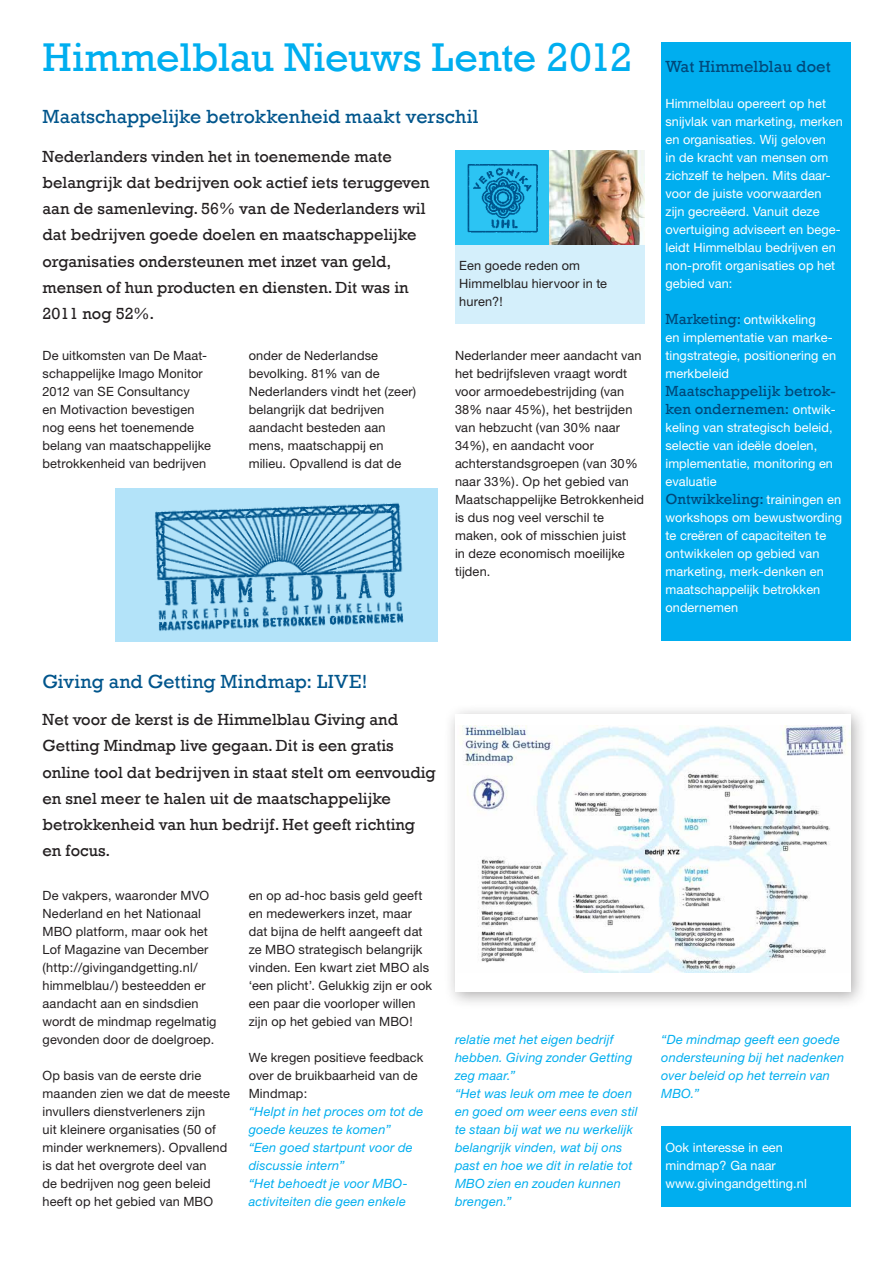
<style>
.page{position:relative;width:893px;height:1263px;background:#fff}
.page>*{position:absolute;margin:0;border:0;box-sizing:border-box;transform-origin:0 0}
.t1{font:41.1px "Rockwell";letter-spacing:-.005em;color:#00aeef}
.t2{font:19.5px "Rockwell";letter-spacing:.005em;color:#00558c}
.t3{font:16.5px/26.2px "Rockwell";color:#231f20}
.t4{font:16.5px "Rockwell";letter-spacing:.005em;color:#00487a}
.t5{font:15px/18px "Rockwell";letter-spacing:.005em;color:#00487a}
.t6{font:12.75px/18px "Helvetica Neue";letter-spacing:.01em;color:#231f20}
.t7{font:12.75px/18px "Helvetica Neue";letter-spacing:.005em;color:#fff}
.t8{font:italic 12.75px/18px "Helvetica Neue";letter-spacing:.015em;color:#00aeef}
.s1{font-family:"Rockwell";font-size:15px;color:#00487a}
.s2{font-family:"Helvetica Neue";font-size:12.75px;color:#fff}
</style>
<div class="page">
<div style="left:443px;top:703px;width:424px;height:305px;background:#231f20;opacity:.36"></div>
<div style="left:455px;top:715px;width:395px;height:277px;background:#fff"></div>
<img style="left:460px;top:725px;width:390px;height:248px">
<div style="left:661px;top:43px;width:189px;height:598px;background:#00aeef"></div>
<div style="left:661px;top:1126px;width:189px;height:80px;background:#00aeef"></div>
<div style="left:455px;top:245px;width:189px;height:79px;background:#d4effb"></div>
<div style="left:116px;top:488px;width:322px;height:154px;background:#b3e3f9"></div>
<img style="left:155px;top:503px;width:249px;height:128px">
<img style="left:455px;top:150px;width:189px;height:95px">
<h1 class="t1" style="left:43px;top:34px;width:591px">Himmelblau Nieuws Lente 2012</h1>
<h2 class="t2" style="left:43px;top:105px;width:438px">Maatschappelijke betrokkenheid maakt verschil</h2>
<p class="t3" style="left:43px;top:143px;width:389px">Nederlanders vinden het in toenemende mate belangrijk dat bedrijven ook actief iets teruggeven aan de samenleving. 56% van de Nederlanders wil dat bedrijven goede doelen en maatschappelijke organisaties ondersteunen met inzet van geld, mensen of hun producten en diensten. Dit was in 2011 nog 52%.</p>
<p class="t6" style="left:43px;top:346px;width:170px">De uitkomsten van De Maat&shy;schappelijke Imago Monitor<br>2012 van SE Consultancy<br>en Motivaction bevestigen nog eens het toenemende belang van maatschappelijke betrokkenheid van bedrijven</p>
<p class="t6" style="left:249px;top:346px;width:169px">onder de Nederlandse bevolking. 81% van de<br>Nederlanders vindt het (zeer) belangrijk dat bedrijven aandacht besteden aan mens, maatschappij en milieu. Opvallend is dat de</p>
<p class="t6" style="left:459px;top:256px;width:149px">Een goede reden om<br>Himmelblau hiervoor in te huren?!</p>
<p class="t6" style="left:455px;top:346px;width:191px">Nederlander meer aandacht van het bedrijfsleven vraagt wordt voor armoedebestrijding (van<br>38% naar 45%), het bestrijden van hebzucht (van 30% naar<br>34%), en aandacht voor achterstandsgroepen (van 30% naar 33%). Op het gebied van<br>Maatschappelijke Betrokkenheid is dus nog veel verschil te maken, ook of misschien juist<br>in deze economisch moeilijke tijden.</p>
<p class="t4" style="left:665px;top:57px;width:167px">Wat Himmelblau doet</p>
<p class="t7" style="left:665px;top:94px;width:179px">Himmelblau opereert op het snijvlak van marketing, merken en organisaties. Wij geloven<br>in de kracht van mensen om zichzelf te helpen. Mits daar&shy;voor de juiste voorwaarden zijn gecreëerd. Vanuit deze overtuiging adviseert en bege&shy;leidt Himmelblau bedrijven en non-profit organisaties op het gebied van:</p>
<p class="t7" style="left:665px;top:310px;width:172px"><span class="s1">Marketing:</span> ontwikkeling<br>en implementatie van marke&shy;tingstrategie, positionering en merkbeleid</p>
<p class="t5" style="left:665px;top:382px;width:172px">Maatschappelijk betrok&shy;ken ondernemen: <span class="s2">ontwik-</span></p>
<p class="t7" style="left:665px;top:418px;width:169px">keling van strategisch beleid, selectie van ideële doelen, implementatie, monitoring en evaluatie</p>
<p class="t5" style="left:665px;top:490px;width:177px">Ontwikkeling: <span class="s2">trainingen en</span></p>
<p class="t7" style="left:665px;top:508px;width:178px">workshops om bewustwording te creëren of capaciteiten te ontwikkelen op gebied van marketing, merk-denken en maatschappelijk betrokken ondernemen</p>
<h2 class="t2" style="left:43px;top:670px;width:326px">Giving and Getting Mindmap: LIVE!</h2>
<p class="t3" style="left:43px;top:707px;width:395px">Net voor de kerst is de Himmelblau Giving and Getting Mindmap live gegaan. Dit is een gratis online tool dat bedrijven in staat stelt om eenvoudig en snel meer te halen uit de maatschappelijke betrokkenheid van hun bedrijf. Het geeft richting en focus.</p>
<p class="t6" style="left:249px;top:886px;width:185px">en op ad-hoc basis geld geeft en medewerkers inzet, maar dat bijna de helft aangeeft dat ze MBO strategisch belangrijk vinden. Een kwart ziet MBO als ‘een plicht’. Gelukkig zijn er ook een paar die voorloper willen zijn op het gebied van MBO!</p>
<p class="t6" style="left:249px;top:1048px;width:176px">We kregen positieve feedback over de bruikbaarheid van de<br>Mindmap:</p>
<p class="t8" style="left:249px;top:1102px;width:176px">“Helpt in het proces om tot de goede keuzes te komen”<br>“Een goed startpunt voor de discussie intern”<br>“Het behoedt je voor MBO&shy;activiteiten die geen enkele</p>
<p class="t6" style="left:43px;top:886px;width:176px">De vakpers, waaronder MVO<br>Nederland en het Nationaal<br>MBO platform, maar ook het<br>Lof Magazine van December (http://givingandgetting.nl/ himmelblau/) besteedden er aandacht aan en sindsdien wordt de mindmap regelmatig gevonden door de doelgroep.</p>
<p class="t6" style="left:43px;top:1066px;width:189px">Op basis van de eerste drie maanden zien we dat de meeste invullers dienstverleners zijn<br>uit kleinere organisaties (50 of minder werknemers). Opvallend is dat het overgrote deel van<br>de bedrijven nog geen beleid heeft op het gebied van MBO</p>
<p class="t8" style="left:455px;top:1030px;width:184px">relatie met het eigen bedrijf hebben. Giving zonder Getting zeg maar.”<br>“Het was leuk om mee te doen en goed om weer eens even stil te staan bij wat we nu werkelijk belangrijk vinden, wat bij ons past en hoe we dit in relatie tot<br>MBO zien en zouden kunnen brengen.”</p>
<p class="t8" style="left:661px;top:1030px;width:184px">“De mindmap geeft een goede ondersteuning bij het nadenken over beleid op het terrein van<br>MBO.”</p>
<p class="t7" style="left:665px;top:1138px;width:143px">Ook interesse in een mindmap? Ga naar www.givingandgetting.nl</p>
</div>
